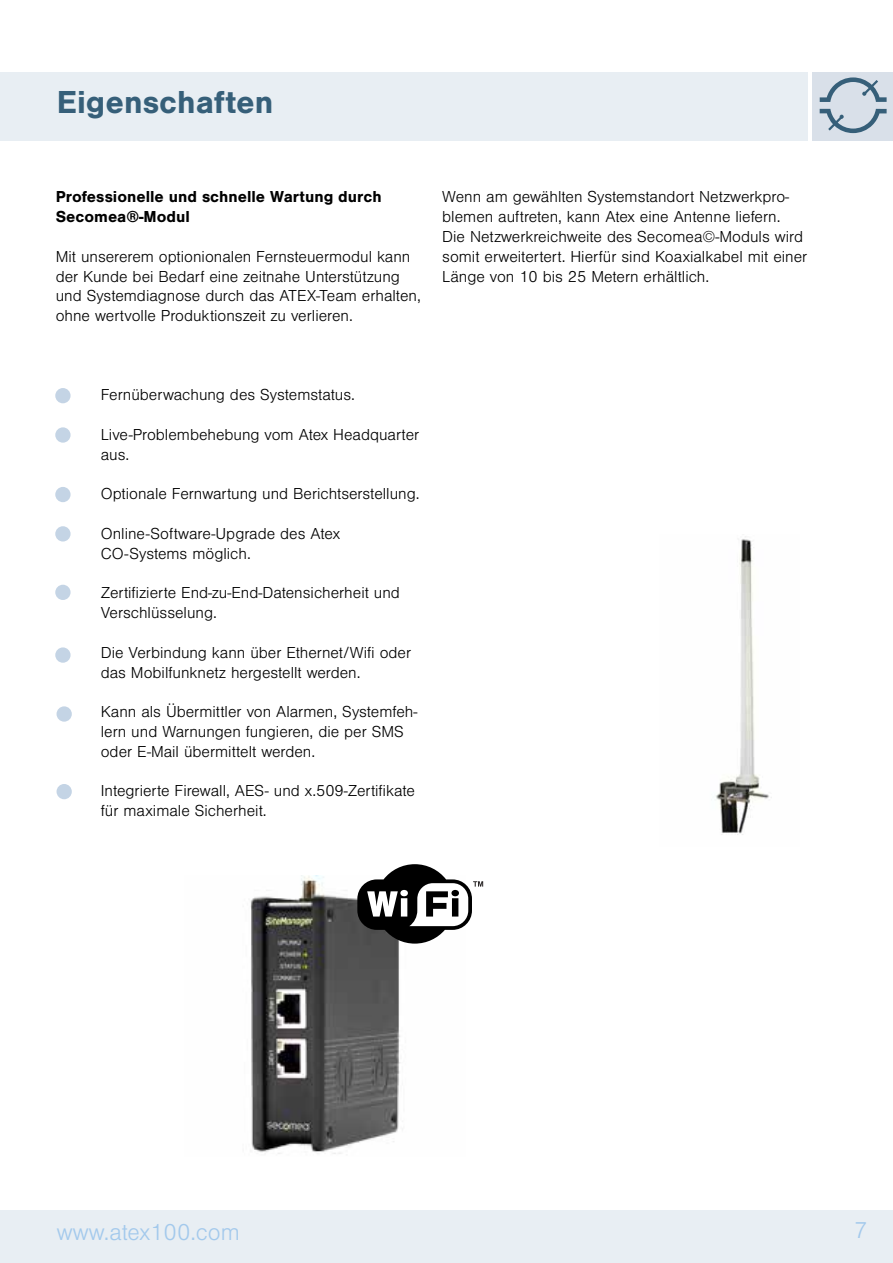
<style>
.page{position:relative;width:893px;height:1263px;background:#fff}
.page>*{position:absolute;margin:0;border:0;box-sizing:border-box;transform-origin:0 0}
.t1{font:700 33px "Nimbus San";color:#365f79}
.t2{font:300 24px "Nimbus San";color:#a3c9ec}
.t3{font:300 16.5px/19.8px "Nimbus San";color:#000}
.t4{font:700 16.5px/19.8px "Nimbus San";color:#000}
</style>
<div class="page">
<div style="left:0;top:1211px;width:893px;height:52px;background:#e8eef3"></div>
<div style="left:812px;top:72px;width:81px;height:68px;background:#d9e0e9"></div>
<div style="left:0;top:72px;width:808px;height:68px;background:#e8eef3"></div>
<svg style="left:820px;top:109px;width:67px;height:24px"></svg>
<svg style="left:820px;top:77px;width:67px;height:25px"></svg>
<img style="left:250px;top:876px;width:172px;height:278px">
<svg style="left:357px;top:864px;width:126px;height:79px"></svg>
<div style="left:55px;top:388px;width:16px;height:15px;background:#c4d4e5;border-radius:50%"></div>
<div style="left:55px;top:427px;width:16px;height:16px;background:#c4d4e5;border-radius:50%"></div>
<div style="left:55px;top:487px;width:16px;height:15px;background:#c4d4e5;border-radius:50%"></div>
<div style="left:55px;top:526px;width:16px;height:15px;background:#c4d4e5;border-radius:50%"></div>
<div style="left:55px;top:585px;width:16px;height:15px;background:#c4d4e5;border-radius:50%"></div>
<div style="left:55px;top:647px;width:16px;height:16px;background:#c4d4e5;border-radius:50%"></div>
<div style="left:57px;top:706px;width:15px;height:16px;background:#c4d4e5;border-radius:50%"></div>
<div style="left:57px;top:784px;width:15px;height:15px;background:#c4d4e5;border-radius:50%"></div>
<img style="left:716px;top:536px;width:56px;height:299px">
<h1 class="t1" style="left:57px;top:84px;width:218px">Eigenschaften</h1>
<p class="t4" style="left:56px;top:187px;width:327px">Professionelle und schnelle Wartung durch<br>Secomea®-Modul</p>
<p class="t3" style="left:56px;top:247px;width:367px">Mit unsererem optionionalen Fernsteuermodul kann der Kunde bei Bedarf eine zeitnahe Unterstützung und Systemdiagnose durch das ATEX-Team erhalten, ohne wertvolle Produktionszeit zu verlieren.</p>
<p class="t3" style="left:442px;top:188px;width:367px">Wenn am gewählten Systemstandort Netzwerkpro&shy;blemen auftreten, kann Atex eine Antenne liefern.<br>Die Netzwerkreichweite des Secomea©-Moduls wird somit erweitertert. Hierfür sind Koaxialkabel mit einer Länge von 10 bis 25 Metern erhältlich.</p>
<p class="t3" style="left:101px;top:386px;width:256px">Fernüberwachung des Systemstatus.</p>
<p class="t3" style="left:101px;top:425px;width:320px">Live-Problembehebung vom Atex Headquarter aus.</p>
<p class="t3" style="left:101px;top:485px;width:320px">Optionale Fernwartung und Berichtserstellung.</p>
<p class="t3" style="left:101px;top:524px;width:241px">Online-Software-Upgrade des Atex<br>CO-Systems möglich.</p>
<p class="t3" style="left:101px;top:584px;width:301px">Zertifizierte End-zu-End-Datensicherheit und<br>Verschlüsselung.</p>
<p class="t3" style="left:101px;top:643px;width:312px">Die Verbindung kann über Ethernet/Wifi oder das Mobilfunknetz hergestellt werden.</p>
<p class="t3" style="left:101px;top:702px;width:318px">Kann als Übermittler von Alarmen, Systemfeh&shy;lern und Warnungen fungieren, die per SMS oder E-Mail übermittelt werden.</p>
<p class="t3" style="left:101px;top:782px;width:316px">Integrierte Firewall, AES- und x.509-Zertifikate für maximale Sicherheit.</p>
<h2 class="t2" style="left:57px;top:1220px;width:184px">www.atex100.com</h2>
<h2 class="t2" style="left:854px;top:1218px;width:15px">7</h2>
</div>
